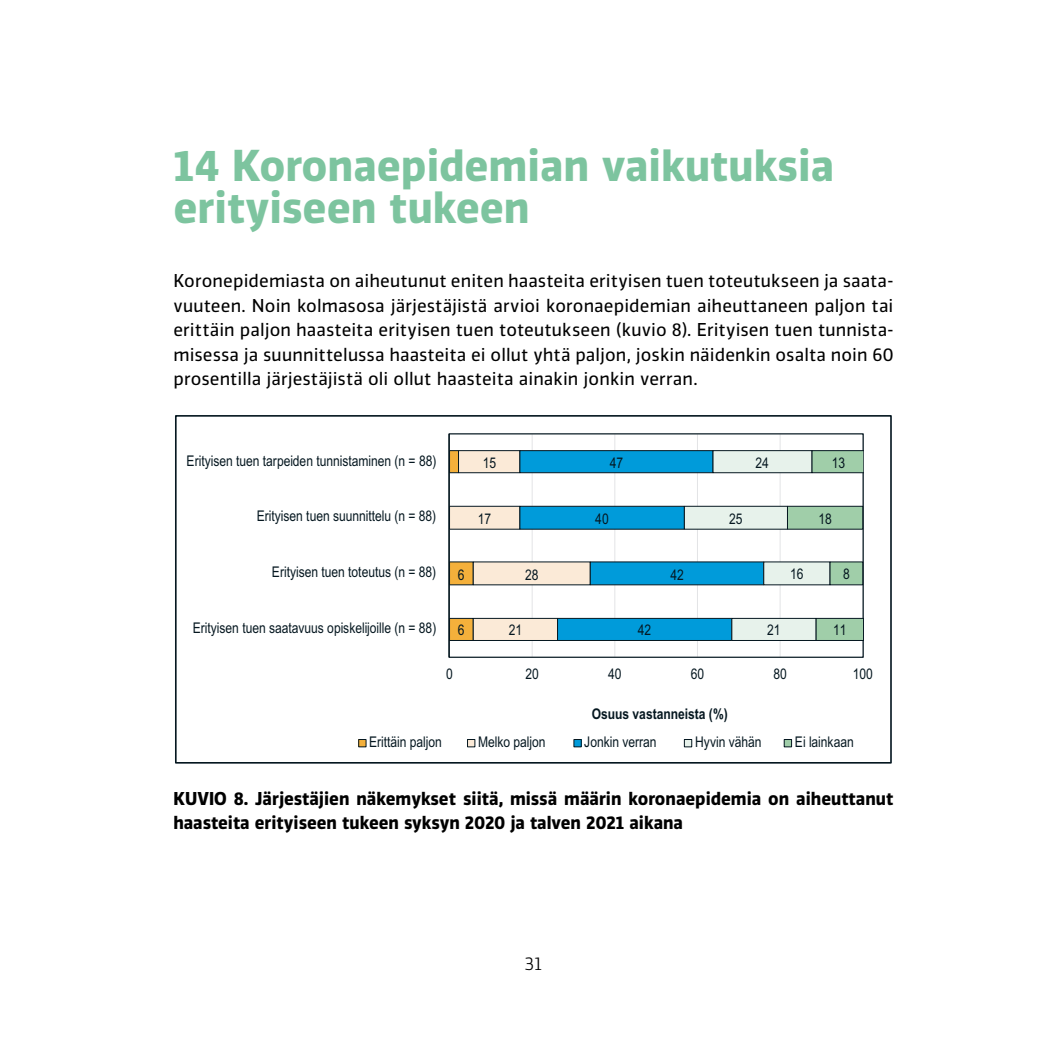
<style>
.page{position:relative;width:1042px;height:1042px;background:#fff}
.page>*{position:absolute;margin:0;border:0;box-sizing:border-box;transform-origin:0 0}
.sisällysluettelo{font:700 42px/42px "Vinkel";color:#7dc49f}
.musta_teksti{font:17.5px/24.5px "Vinkel";letter-spacing:.005em;color:#000;text-align:justify}
.Kuvioteksti_Kuvio{font:700 17.5px/24.5px "Vinkel";color:#000}
.t1{font:300 17.5px "Vinkel";color:#000}
.t2{font:14.7px "Arial Narrow MT Std";color:#051720}
.t3{font:700 14.7px "Arial Narrow MT Std";color:#051720}
</style>
<div class="page">
<hr style="left:532px;top:434px;width:1px;height:223px;background:#e3e4e6">
<hr style="left:614px;top:434px;width:1px;height:223px;background:#e3e4e6">
<hr style="left:697px;top:434px;width:1px;height:223px;background:#e3e4e6">
<hr style="left:780px;top:434px;width:1px;height:223px;background:#e3e4e6">
<div style="left:448px;top:433px;width:416px;height:225px;border:1px solid #051720"></div>
<svg style="left:450px;top:450px;width:69px;height:191px"></svg>
<svg style="left:519px;top:450px;width:164px;height:191px"></svg>
<svg style="left:683px;top:450px;width:180px;height:191px"></svg>
<hr style="left:448px;top:434px;width:2px;height:223px;background:#051720">
<div style="left:359px;top:739px;width:7px;height:8px;background:#f4b03b"></div>
<div style="left:358px;top:739px;width:8px;height:8px;border:1px solid #051720"></div>
<div style="left:467px;top:739px;width:8px;height:8px;background:#fbead7"></div>
<div style="left:467px;top:739px;width:8px;height:8px;border:1px solid #051720"></div>
<div style="left:574px;top:739px;width:7px;height:8px;background:#009bda"></div>
<div style="left:573px;top:739px;width:9px;height:8px;border:1px solid #051720"></div>
<div style="left:684px;top:739px;width:8px;height:8px;background:#e7f2eb"></div>
<div style="left:684px;top:739px;width:8px;height:8px;border:1px solid #051720"></div>
<div style="left:784px;top:739px;width:7px;height:8px;background:#a0cea9"></div>
<div style="left:784px;top:739px;width:8px;height:8px;border:1px solid #051720"></div>
<div style="left:175px;top:415px;width:717px;height:348px;border:2px solid #051720"></div>
<p class="sisällysluettelo" style="left:173px;top:145px;width:662px">14 Koronaepidemian vaikutuksia erityiseen tukeen</p>
<p class="musta_teksti" style="left:173px;top:269px;width:721px">Koronepidemiasta on aiheutunut eniten haasteita erityisen tuen toteutukseen ja saata&shy;vuuteen. Noin kolmasosa järjestäjistä arvioi koronaepidemian aiheuttaneen paljon tai erittäin paljon haasteita erityisen tuen toteutukseen (kuvio 8). Erityisen tuen tunnista&shy;misessa ja suunnittelussa haasteita ei ollut yhtä paljon, joskin näidenkin osalta noin 60 prosentilla järjestäjistä oli ollut haasteita ainakin jonkin verran.</p>
<p class="t2" style="left:187px;top:452px;width:251px">Erityisen tuen tarpeiden tunnistaminen (n = 88)</p>
<p class="t2" style="left:483px;top:454px;width:15px">15</p>
<p class="t2" style="left:610px;top:454px;width:15px">47</p>
<p class="t2" style="left:755px;top:454px;width:15px">24</p>
<p class="t2" style="left:832px;top:454px;width:15px">13</p>
<p class="t2" style="left:257px;top:507px;width:181px">Erityisen tuen suunnittelu (n = 88)</p>
<p class="t2" style="left:478px;top:510px;width:15px">17</p>
<p class="t2" style="left:595px;top:510px;width:15px">40</p>
<p class="t2" style="left:729px;top:510px;width:15px">25</p>
<p class="t2" style="left:818px;top:510px;width:15px">18</p>
<p class="t2" style="left:272px;top:563px;width:166px">Erityisen tuen toteutus (n = 88)</p>
<p class="t2" style="left:458px;top:566px;width:8px">6</p>
<p class="t2" style="left:525px;top:566px;width:15px">28</p>
<p class="t2" style="left:670px;top:566px;width:15px">42</p>
<p class="t2" style="left:790px;top:566px;width:15px">16</p>
<p class="t2" style="left:843px;top:566px;width:8px">8</p>
<p class="t2" style="left:193px;top:619px;width:245px">Erityisen tuen saatavuus opiskelijoille (n = 88)</p>
<p class="t2" style="left:458px;top:621px;width:8px">6</p>
<p class="t2" style="left:509px;top:621px;width:15px">21</p>
<p class="t2" style="left:638px;top:621px;width:15px">42</p>
<p class="t2" style="left:767px;top:621px;width:15px">21</p>
<p class="t2" style="left:833px;top:621px;width:15px">11</p>
<p class="t2" style="left:446px;top:665px;width:8px">0</p>
<p class="t2" style="left:525px;top:665px;width:15px">20</p>
<p class="t2" style="left:608px;top:665px;width:15px">40</p>
<p class="t2" style="left:691px;top:665px;width:15px">60</p>
<p class="t2" style="left:773px;top:665px;width:15px">80</p>
<p class="t2" style="left:853px;top:665px;width:22px">100</p>
<p class="t3" style="left:592px;top:705px;width:138px">Osuus vastanneista (%)</p>
<p class="t2" style="left:369px;top:733px;width:74px">Erittäin paljon</p>
<p class="t2" style="left:478px;top:733px;width:69px">Melko paljon</p>
<p class="t2" style="left:584px;top:733px;width:74px">Jonkin verran</p>
<p class="t2" style="left:695px;top:733px;width:68px">Hyvin vähän</p>
<p class="t2" style="left:795px;top:733px;width:60px">Ei lainkaan</p>
<p class="Kuvioteksti_Kuvio" style="left:173px;top:786px;width:722px">KUVIO 8. Järjestäjien näkemykset siitä, missä määrin koronaepidemia on aiheuttanut haasteita erityiseen tukeen syksyn 2020 ja talven 2021 aikana</p>
<p class="t1" style="left:524px;top:951px;width:19px">31</p>
</div>
